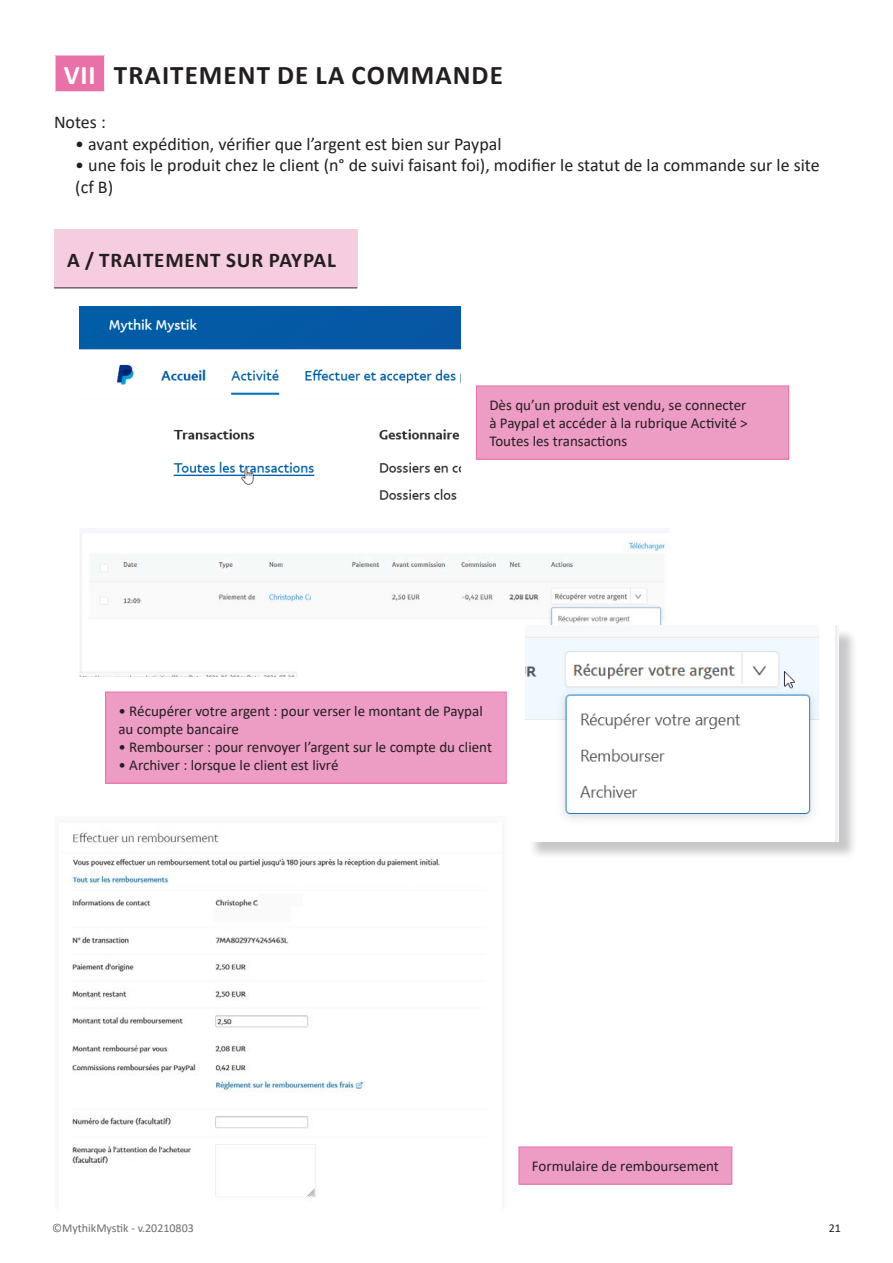
<style>
.page{position:relative;width:893px;height:1263px;background:#fff}
.page>*{position:absolute;margin:0;border:0;box-sizing:border-box;transform-origin:0 0}
.t1{font:700 27px "Calibri";letter-spacing:.04em;color:#231f20}
.t2{font:700 27px "Calibri";color:#fff}
.t3{font:700 21px "Calibri";letter-spacing:.04em;color:#231f20}
.t4{font:18px/21.6px "Calibri";color:#231f20}
.t5{font:15px/18px "Calibri";color:#231f20;text-align:justify}
.t6{font:12px "Calibri";color:#6c6d70}
.t7{font:12px "Calibri";color:#231f20}
</style>
<div class="page">
<div style="left:55px;top:55px;width:50px;height:37px;background:#ea70a8"></div>
<hr style="left:54px;top:54px;width:51px;height:2px;background:#fff">
<hr style="left:54px;top:55px;width:2px;height:36px;background:#fff">
<hr style="left:104px;top:55px;width:2px;height:36px;background:#fff">
<hr style="left:54px;top:91px;width:51px;height:2px;background:#fff">
<img style="left:79px;top:306px;width:382px;height:194px">
<div style="left:476px;top:386px;width:313px;height:73px;background:#ed9cc4"></div>
<div style="left:476px;top:386px;width:313px;height:73px;border:1px solid #ea70a8"></div>
<img style="left:79px;top:534px;width:589px;height:143px">
<div style="left:54px;top:230px;width:303px;height:58px;background:#f5cce0"></div>
<hr style="left:54px;top:288px;width:303px;height:1px;background:#282c26">
<div style="left:528px;top:628px;width:329px;height:232px;background:#231f20;opacity:.25"></div>
<img style="left:526px;top:625px;width:313px;height:216px">
<div style="left:106px;top:692px;width:400px;height:91px;background:#ed9cc4"></div>
<div style="left:105px;top:692px;width:401px;height:91px;border:1px solid #ea70a8"></div>
<img style="left:71px;top:832px;width:369px;height:366px">
<div style="left:519px;top:1147px;width:213px;height:37px;background:#ed9cc4"></div>
<div style="left:519px;top:1147px;width:213px;height:37px;border:1px solid #ea70a8"></div>
<div style="left:311px;top:592px;width:35px;height:11px;background:#fafafa"></div>
<div style="left:213px;top:907px;width:78px;height:14px;background:#fafafa"></div>
<div style="left:259px;top:894px;width:44px;height:13px;background:#fafafa"></div>
<p class="t2" style="left:64px;top:55px;width:34px">VII</p>
<p class="t1" style="left:114px;top:55px;width:390px">TRAITEMENT DE LA COMMANDE</p>
<p class="t4" style="left:54px;top:111px;width:53px">Notes :</p>
<p class="t4" style="left:75px;top:132px;width:428px">• avant expédition, vérifier que l’argent est bien sur Paypal</p>
<p class="t4" style="left:75px;top:154px;width:746px">• une fois le produit chez le client (n° de suivi faisant foi), modifier le statut de la commande sur le site (cf B)</p>
<p class="t3" style="left:67px;top:245px;width:270px">A / TRAITEMENT SUR PAYPAL</p>
<p class="t5" style="left:489px;top:396px;width:260px">Dès qu’un produit est vendu, se connecter à Paypal et accéder à la rubrique Activité &gt; Toutes les transactions</p>
<p class="t5" style="left:118px;top:702px;width:366px">• Récupérer votre argent : pour verser le montant de Paypal au compte bancaire</p>
<p class="t5" style="left:118px;top:738px;width:375px">• Rembourser : pour renvoyer l’argent sur le compte du client</p>
<p class="t5" style="left:118px;top:756px;width:222px">• Archiver : lorsque le client est livré</p>
<p class="t5" style="left:532px;top:1157px;width:189px">Formulaire de remboursement</p>
<p class="t6" style="left:52px;top:1219px;width:143px">©MythikMystik - v.20210803</p>
<p class="t7" style="left:829px;top:1219px;width:14px">21</p>
</div>
